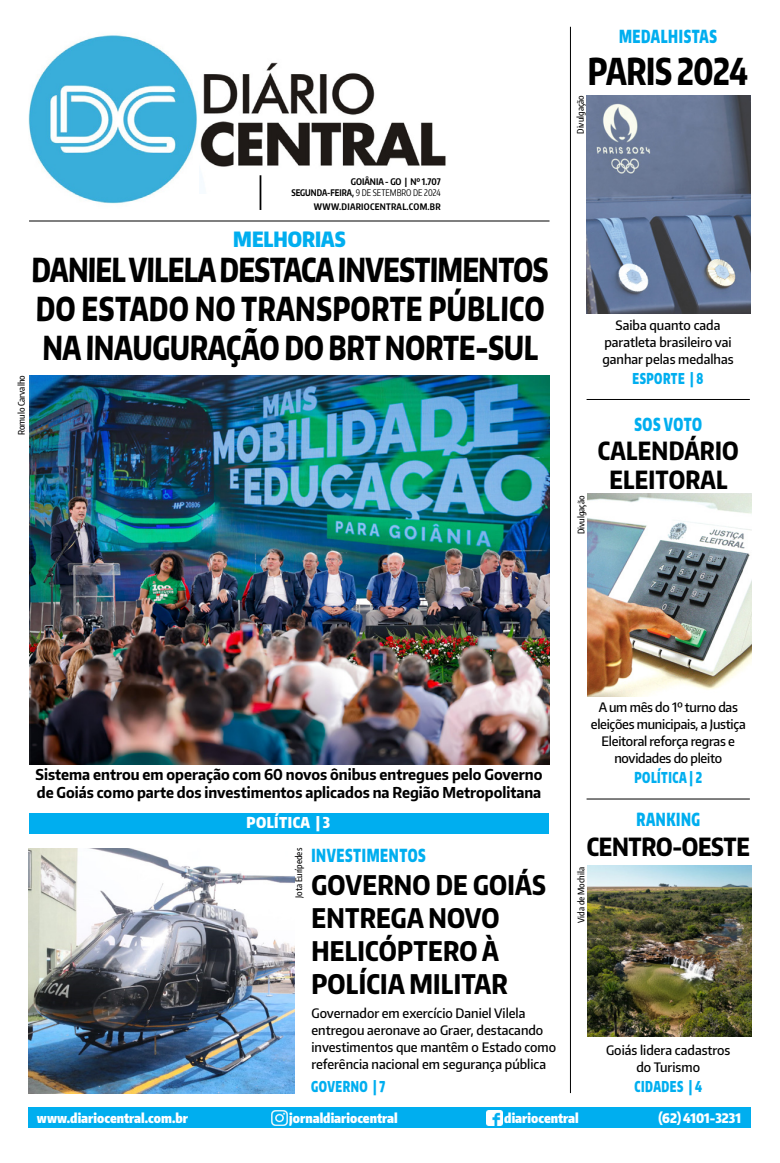
<style>
.page{position:relative;width:780px;height:1163px;background:#fff}
.page>*{position:absolute;margin:0;border:0;box-sizing:border-box;transform-origin:0 0}
.t1{font:800 37px "Encode Sans Compressed";letter-spacing:-.01em;color:#000;scale:.9 1}
.t2{font:800 33px/39px "Encode Sans Narrow";letter-spacing:-.01em;color:#000;scale:.79 1}
.t3{font:800 27px/33px "Encode Sans Compressed";letter-spacing:.01em;color:#000}
.t4{font:800 25px/29px "Encode Sans Compressed";letter-spacing:.01em;color:#000;text-align:center}
.t5{font:800 25px "Encode Sans Compressed";letter-spacing:-.01em;color:#000}
.t6{font:900 21px "Encode Sans Compressed";color:#00aeef}
.t7{font:900 18px "Encode Sans Compressed";letter-spacing:.04em;color:#00aeef;scale:.8 1}
.t8{font:700 15px/18px "Encode Sans Narrow";color:#000;scale:.96 1}
.t9{font:900 15px "Encode Sans Compressed";letter-spacing:.04em;color:#00aeef;scale:.8 1}
.t10{font:900 15px "Encode Sans Compressed";color:#fff}
.t11{font:900 13.2px "Encode Sans Compressed";color:#fff}
.t12{font:500 13px/17px "Encode Sans Narrow";color:#000;text-align:center}
.t13{font:500 13px/17px "Encode Sans Narrow";letter-spacing:-.02em;color:#000;text-align:center}
.t14{font:700 9.1px/11.4px "Encode Sans Compressed";color:#000;text-align:right}
.t15{font:500 9px "Encode Sans Compressed";color:#000}
.t16{font:700 9px "Encode Sans Compressed";letter-spacing:.03em;color:#000}
.s1{font-weight:400}
</style>
<div class="page">
<img style="left:200px;top:62px;width:246px;height:132px">
<img style="left:28px;top:35px;width:169px;height:169px">
<hr style="left:259px;top:175px;width:2px;height:35px;background:#000">
<div style="left:28px;top:1107px;width:723px;height:21px;background:#00aeef"></div>
<img style="left:272px;top:1110px;width:15px;height:15px">
<img style="left:486px;top:1110px;width:16px;height:15px">
<hr style="left:586px;top:399px;width:163px;height:1px;background:#000">
<hr style="left:586px;top:798px;width:163px;height:1px;background:#000">
<hr style="left:570px;top:27px;width:1px;height:1065px;background:#000">
<img style="left:586px;top:95px;width:164px;height:218px">
<img style="left:587px;top:865px;width:164px;height:171px">
<img style="left:28px;top:848px;width:266px;height:245px">
<img style="left:587px;top:494px;width:164px;height:202px">
<img style="left:29px;top:375px;width:520px;height:389px">
<div style="left:29px;top:813px;width:519px;height:20px;background:#00aeef"></div>
<hr style="left:29px;top:220px;width:520px;height:1px;background:#000">
<p class="t15" style="left:15px;top:435px;width:61px;rotate:-90deg">Romulo Carvalho</p>
<p class="t14" style="left:291px;top:175px;width:151px">GOIÂNIA - GO | Nº 1.707<br>SEGUNDA-FEIRA, <span class="s1">9 DE SETEMBRO DE 2024</span></p>
<p class="t16" style="left:314px;top:201px;width:128px">WWW.DIARIOCENTRAL.COM.BR</p>
<p class="t6" style="left:233px;top:225px;width:114px">melhorias</p>
<p class="t2" style="left:32px;top:249px;width:656px">DANIEL VILELA DESTACA INVESTIMENTOS<br>DO ESTADO NO TRANSPORTE PÚBLICO<br>NA INAUGURAÇÃO DO BRT NORTE-SUL</p>
<p class="t7" style="left:619px;top:24px;width:124px">medalhistas</p>
<p class="t1" style="left:588px;top:47px;width:179px">PARIS 2024</p>
<p class="t15" style="left:574px;top:134px;width:40px;rotate:-90deg">Divulgação</p>
<p class="t15" style="left:575px;top:534px;width:40px;rotate:-90deg">Divulgação</p>
<p class="t12" style="left:602px;top:316px;width:133px">Saiba quanto cada paratleta brasileiro vai ganhar pelas medalhas</p>
<p class="t9" style="left:632px;top:368px;width:90px">esporte | 8</p>
<p class="t7" style="left:634px;top:412px;width:86px">sos voto</p>
<p class="t4" style="left:598px;top:435px;width:142px">CALENDÁRIO<br>ELEITORAL</p>
<p class="t8" style="left:36px;top:764px;width:529px">Sistema entrou em operação com 60 novos ônibus entregues pelo Governo de Goiás como parte dos investimentos aplicados na Região Metropolitana</p>
<p class="t10" style="left:246px;top:812px;width:9px">POLÍTICA</p>
<p class="t10" style="left:316px;top:812px;width:16px">| 3</p>
<p class="t15" style="left:293px;top:897px;width:51px;rotate:-90deg">Jota Eurípedes</p>
<p class="t7" style="left:311px;top:843px;width:144px">investimentos</p>
<p class="t3" style="left:311px;top:867px;width:236px">GOVERNO DE GOIÁS<br>ENTREGA NOVO<br>HELICÓPTERO À<br>POLÍCIA MILITAR</p>
<p class="t12" style="left:311px;top:1003px;width:246px;text-align:left">Governador em exercício Daniel Vilela entregou aeronave ao Graer, destacando investimentos que mantêm o Estado como referência nacional em segurança pública</p>
<p class="t13" style="left:590px;top:698px;width:156px">A um mês do 1º turno das eleições municipais, a Justiça<br>Eleitoral reforça regras e novidades do pleito</p>
<p class="t9" style="left:634px;top:767px;width:86px">política | 2</p>
<p class="t7" style="left:636px;top:807px;width:81px">ranking</p>
<p class="t5" style="left:586px;top:829px;width:165px">CENTRO-OESTE</p>
<p class="t15" style="left:575px;top:922px;width:57px;rotate:-90deg">Vida de Mochila</p>
<p class="t12" style="left:606px;top:1041px;width:126px">Goiás lidera cadastros do Turismo</p>
<p class="t9" style="left:311px;top:1076px;width:94px">governo | 7</p>
<p class="t9" style="left:634px;top:1076px;width:86px">cidades | 4</p>
<p class="t11" style="left:37px;top:1108px;width:152px">www.diariocentral.com.br</p>
<p class="t11" style="left:289px;top:1109px;width:110px">jornaldiariocentral</p>
<p class="t11" style="left:504px;top:1108px;width:76px">diariocentral</p>
<p class="t11" style="left:658px;top:1108px;width:84px">(62) 4101-3231</p>
</div>
